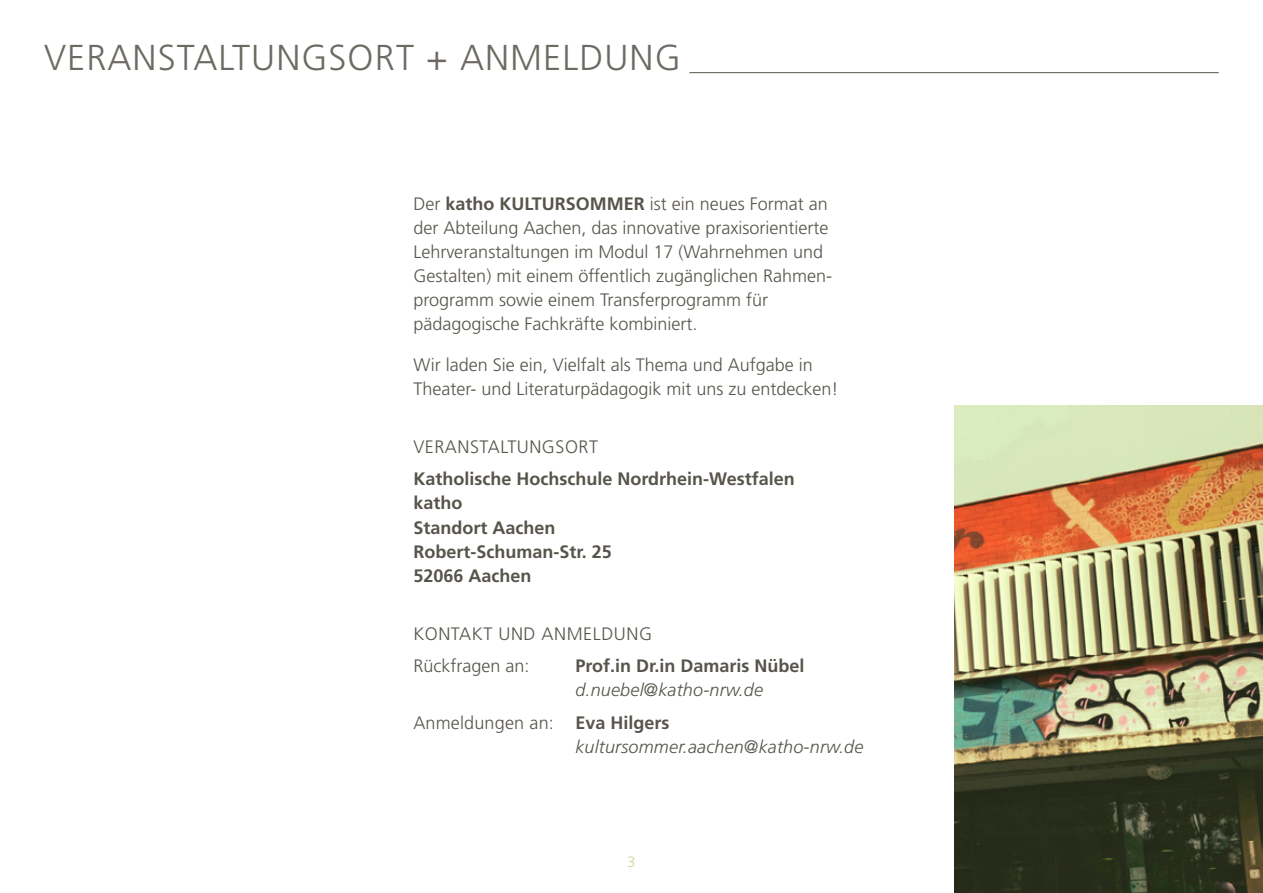
<style>
.page{position:relative;width:1263px;height:893px;background:#fff}
.page>*{position:absolute;margin:0;border:0;box-sizing:border-box;transform-origin:0 0}
.Subline_Versalien_Gr{font:300 36px "Frutiger LT Std";letter-spacing:.03em;color:#6d6a63}
.Fließtext_grün{font:300 18px/24px "Frutiger LT Std";color:#57544b}
.Fließtext_grün-2{font:700 18px/24px "Frutiger LT Std";color:#57544b}
.Fließtext_grün-3{font:italic 300 18px/24px "Frutiger LT Std";letter-spacing:.01em;color:#57544b}
.Fließtext_grün-4{font:300 18px "Frutiger LT Std";letter-spacing:.03em;color:#57544b}
.t1{font:300 15px "Frutiger LT Std";color:#c5d79a}
.s1{font-weight:700}
.s2{font-weight:300;font-style:italic}
.s3{font-style:normal}
.s4{font-weight:700;font-style:normal}
</style>
<div class="page">
<hr style="left:689px;top:72px;width:530px;height:1px;background:#57544b">
<img style="left:954px;top:405px;width:309px;height:488px">
<p class="Subline_Versalien_Gr" style="left:44px;top:37px;width:638px">VERANSTALTUNGSORT + ANMELDUNG</p>
<p class="Fließtext_grün" style="left:413px;top:192px;width:420px">Der <span class="s1">katho KULTURSOMMER</span> ist ein neues Format an der Abteilung Aachen, das innovative praxisorientierte Lehrveranstaltungen im Modul 17 (Wahrnehmen und Gestalten) mit einem öffentlich zugänglichen Rahmen&shy;programm sowie einem Transferprogramm für pädagogische Fachkräfte kombiniert.</p>
<p class="Fließtext_grün" style="left:413px;top:353px;width:427px">Wir laden Sie ein, Vielfalt als Thema und Aufgabe in<br>Theater- und Literaturpädagogik mit uns zu entdecken!</p>
<p class="Fließtext_grün-4" style="left:413px;top:437px;width:186px">VERANSTALTUNGSORT</p>
<p class="Fließtext_grün-2" style="left:413px;top:467px;width:383px">Katholische Hochschule Nordrhein-Westfalen katho<br>Standort Aachen<br>Robert-Schuman-Str. 25<br>52066 Aachen</p>
<p class="Fließtext_grün-4" style="left:413px;top:623px;width:240px">KONTAKT UND ANMELDUNG</p>
<p class="Fließtext_grün" style="left:413px;top:654px;width:118px">Rückfragen an:</p>
<p class="Fließtext_grün-2" style="left:575px;top:654px;width:231px">Prof.in Dr.in Damaris Nübel <span class="s2">d.nuebel@katho-nrw.de</span></p>
<p class="Fließtext_grün-3" style="left:575px;top:710px;width:290px;text-indent:-162px"><span class="s3">Anmeldungen an:</span> <span class="s4">Eva Hilgers </span>kultursommer.aachen@katho-nrw.de</p>
<p class="t1" style="left:627px;top:853px;width:10px">3</p>
</div>
